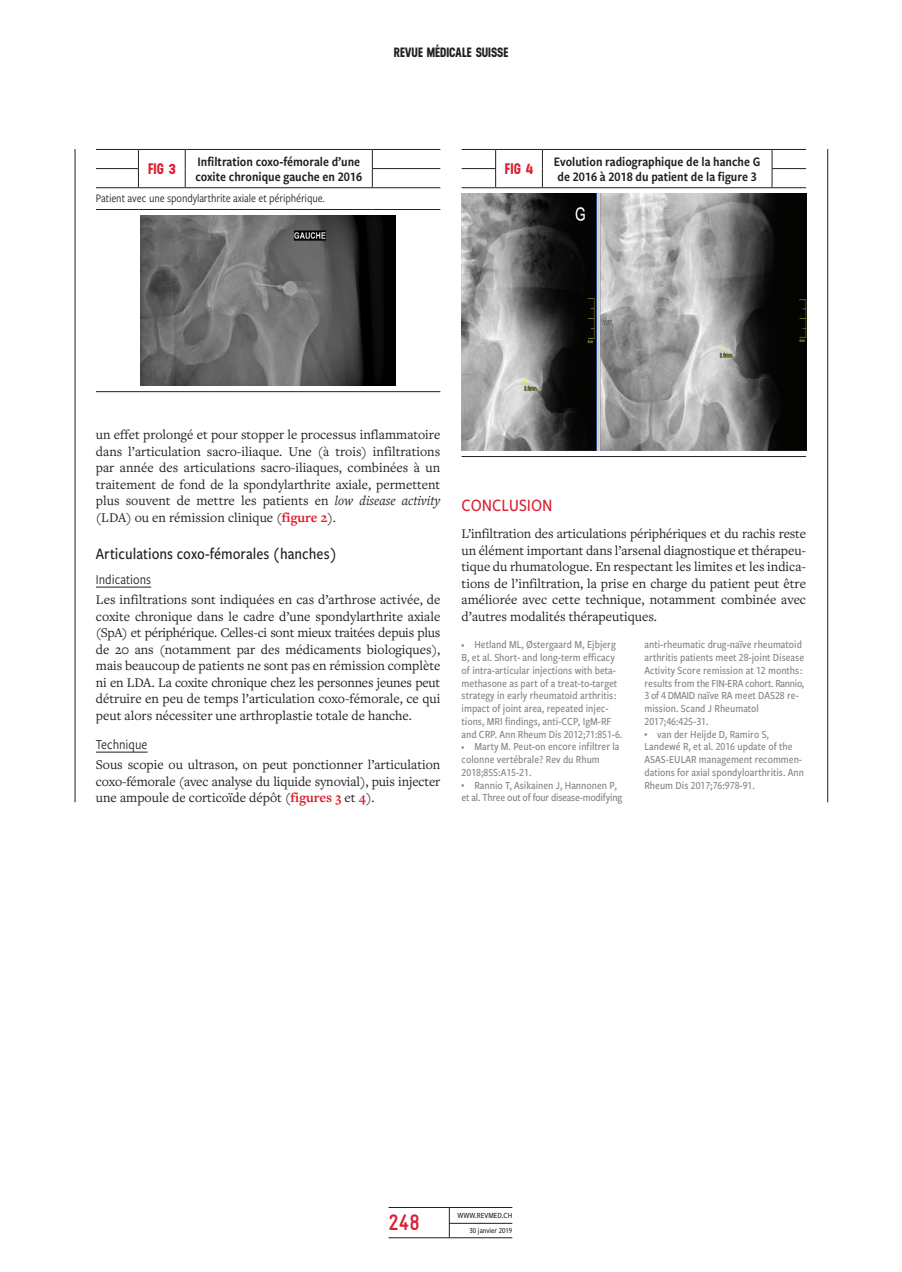
<style>
.page{position:relative;width:902px;height:1272px;background:#fff}
.page>*{position:absolute;margin:0;border:0;box-sizing:border-box;transform-origin:0 0}
.t1{font:700 22.5px "Gravur Condensed Pro";color:#da2031}
.t2{font:500 18px "Freight Sans Cnd Pro";color:#da2031}
.t3{font:500 16.5px "Freight Sans Cnd Pro";color:#231f20}
.t4{font:700 15.3px "Neusa";letter-spacing:.01em;color:#da2031}
.t5{font:14.25px "Freight Sans Cnd Pro";color:#231f20}
.t6{font:13.8px/16.5px "Freight Text Pro";color:#231f20;text-align:justify}
.t7{font:13.5px/15px "Freight Sans Cnd Pro Semi";color:#231f20}
.t8{font:700 13.5px "Neusa";letter-spacing:-.005em;color:#231f20}
.t9{font:12px "Freight Sans Cnd Pro";letter-spacing:-.01em;color:#231f20}
.t10{font:500 11.25px/12.8px "Freight Sans Cnd Pro";color:#808285}
.t11{font:500 11.25px/12.8px "Freight Sans Cnd Pro";letter-spacing:-.02em;color:#808285}
.t12{font:500 8.1px "Freight Sans Cnd Pro";color:#231f20}
.t13{font:500 7.8px "Freight Sans Cnd Pro";color:#231f20}
.s1{font-style:italic}
.s2{font-weight:700;color:#da2031}
.s3{font-size:6.6px}
</style>
<div class="page">
<hr style="left:389px;top:1237px;width:123px;height:1px;background:#231f20">
<hr style="left:389px;top:1207px;width:123px;height:1px;background:#231f20">
<hr style="left:449px;top:1223px;width:63px;height:1px;background:#231f20">
<svg style="left:449px;top:1208px;width:1px;height:29px"></svg>
<hr style="left:75px;top:149px;width:1px;height:653px;background:#231f20">
<hr style="left:827px;top:149px;width:1px;height:653px;background:#231f20">
<hr style="left:96px;top:587px;width:55px;height:1px;background:#231f20">
<hr style="left:96px;top:752px;width:52px;height:1px;background:#231f20">
<img style="left:141px;top:216px;width:255px;height:170px">
<svg style="left:96px;top:150px;width:344px;height:38px"></svg>
<hr style="left:96px;top:149px;width:42px;height:1px;background:#231f20">
<hr style="left:96px;top:209px;width:42px;height:1px;background:#231f20">
<hr style="left:138px;top:209px;width:47px;height:1px;background:#231f20">
<hr style="left:185px;top:209px;width:187px;height:1px;background:#231f20">
<hr style="left:372px;top:209px;width:68px;height:1px;background:#231f20">
<hr style="left:138px;top:149px;width:47px;height:1px;background:#231f20">
<hr style="left:185px;top:149px;width:187px;height:1px;background:#231f20">
<hr style="left:372px;top:149px;width:68px;height:1px;background:#231f20">
<hr style="left:96px;top:391px;width:344px;height:1px;background:#231f20">
<img style="left:462px;top:194px;width:344px;height:257px">
<svg style="left:462px;top:150px;width:344px;height:38px"></svg>
<hr style="left:462px;top:149px;width:34px;height:1px;background:#231f20">
<hr style="left:496px;top:149px;width:46px;height:1px;background:#231f20">
<hr style="left:542px;top:149px;width:230px;height:1px;background:#231f20">
<hr style="left:772px;top:149px;width:34px;height:1px;background:#231f20">
<hr style="left:462px;top:456px;width:344px;height:1px;background:#231f20">
<p class="t8" style="left:394px;top:43px;width:116px">REVUE MÉDICALE SUISSE</p>
<p class="t4" style="left:148px;top:158px;width:29px">FIG 3</p>
<p class="t7" style="left:195px;top:154px;width:168px">Infiltration coxo-fémorale d’une coxite chronique gauche en 2016</p>
<p class="t9" style="left:96px;top:190px;width:231px">Patient avec une spondylarthrite axiale et périphérique.</p>
<p class="t4" style="left:505px;top:158px;width:30px">FIG 4</p>
<p class="t7" style="left:554px;top:154px;width:208px">Evolution radiographique de la hanche G de 2016 à 2018 du patient de la figure 3</p>
<p class="t6" style="left:96px;top:426px;width:346px">un effet prolongé et pour stopper le processus inflammatoire dans l’articulation sacro-iliaque. Une (à trois) infiltrations par année des articulations sacro-iliaques, combinées à un traitement de fond de la spondylarthrite axiale, permettent plus souvent de mettre les patients en <span class="s1">low disease activity </span>(LDA) ou en rémission clinique (<span class="s2">figure 2</span>).</p>
<p class="t3" style="left:96px;top:543px;width:242px">Articulations coxo-fémorales (hanches)</p>
<p class="t5" style="left:96px;top:570px;width:57px">Indications</p>
<p class="t6" style="left:96px;top:591px;width:346px">Les infiltrations sont indiquées en cas d’arthrose activée, de coxite chronique dans le cadre d’une spondylarthrite axiale (SpA) et périphérique. Celles-ci sont mieux traitées depuis plus de 20 ans (notamment par des médicaments biologiques), mais beaucoup de patients ne sont pas en rémission complète ni en LDA. La coxite chronique chez les personnes jeunes peut détruire en peu de temps l’articulation coxo-fémorale, ce qui peut alors nécessiter une arthroplastie totale de hanche.</p>
<p class="t5" style="left:96px;top:735px;width:53px">Technique</p>
<p class="t6" style="left:96px;top:756px;width:346px">Sous scopie ou ultrason, on peut ponctionner l’articulation coxo-fémorale (avec analyse du liquide synovial), puis injecter une ampoule de corticoïde dépôt (<span class="s2">figures 3</span> et <span class="s2">4</span>).</p>
<h2 class="t2" style="left:462px;top:493px;width:93px">CONCLUSION</h2>
<p class="t6" style="left:462px;top:525px;width:346px">L’infiltration des articulations périphériques et du rachis reste un élément important dans l’arsenal diagnostique et thérapeu&shy;tique du rhumatologue. En respectant les limites et les indica&shy;tions de l’infiltration, la prise en charge du patient peut être améliorée avec cette technique, notamment combinée avec d’autres modalités thérapeutiques.</p>
<p class="t10" style="left:462px;top:638px;width:162px"><span class="s3">•</span> Hetland ML, Østergaard M, Ejbjerg B, et al. Short- and long-term efficacy of intra-articular injections with beta&shy;methasone as part of a treat-to-target strategy in early rheumatoid arthritis : impact of joint area, repeated injec&shy;tions, MRI findings, anti-CCP, IgM-RF and CRP. Ann Rheum Dis 2012;71:851-6.</p>
<p class="t10" style="left:462px;top:740px;width:159px"><span class="s3">•</span> Marty M. Peut-on encore infiltrer la colonne vertébrale ? Rev du Rhum<br>2018;85S:A15-21.</p>
<p class="t11" style="left:462px;top:778px;width:162px"><span class="s3">•</span> Rannio T, Asikainen J, Hannonen P, et al. Three out of four disease-modifying</p>
<p class="t10" style="left:644px;top:638px;width:161px">anti-rheumatic drug-naïve rheumatoid arthritis patients meet 28-joint Disease Activity Score remission at 12 months : results from the FIN-ERA cohort. Rannio, 3 of 4 DMAID naïve RA meet DAS28 re&shy;mission. Scand J Rheumatol 2017;46:425-31.</p>
<p class="t10" style="left:644px;top:727px;width:161px"><span class="s3">•</span> van der Heijde D, Ramiro S, Landewé R, et al. 2016 update of the ASAS-EULAR management recommen&shy;dations for axial spondyloarthritis. Ann Rheum Dis 2017;76:978-91.</p>
<h1 class="t1" style="left:389px;top:1210px;width:33px">248</h1>
<p class="t12" style="left:458px;top:1210px;width:56px">WWW.REVMED.CH</p>
<p class="t13" style="left:470px;top:1225px;width:44px">30 janvier 2019</p>
</div>
